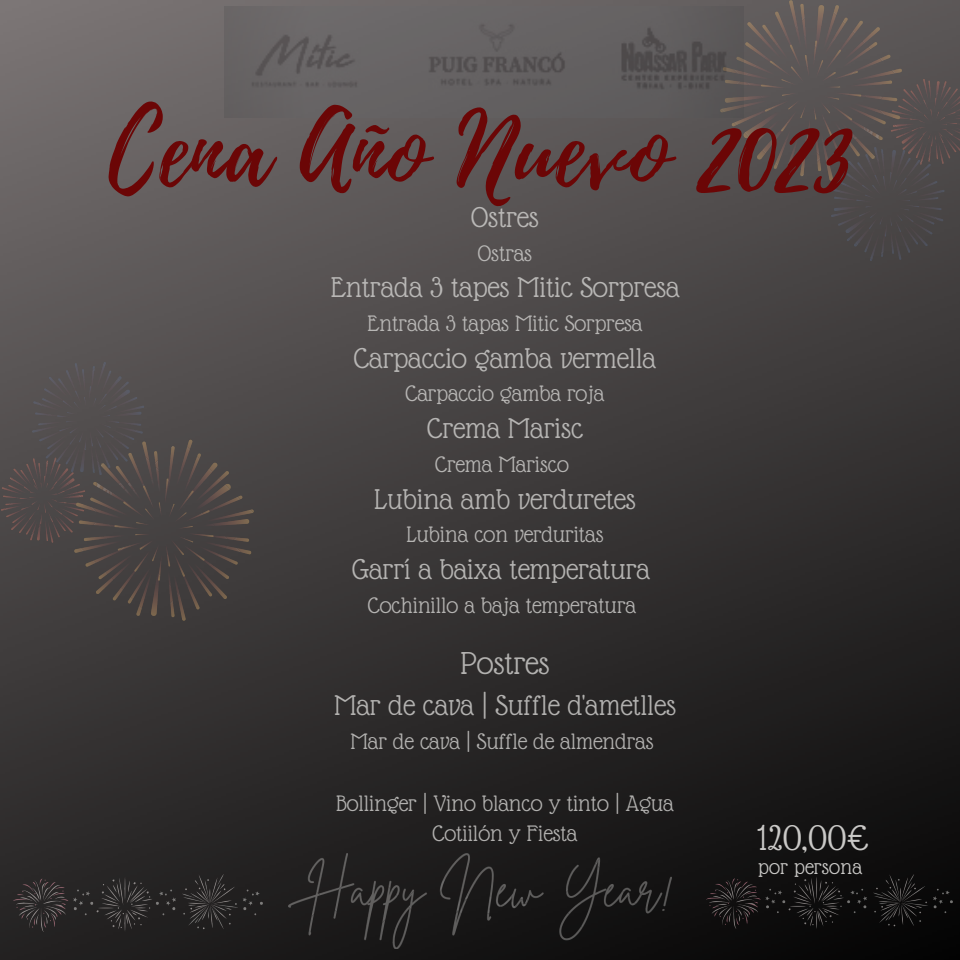
<style>
.page{position:relative;width:960px;height:960px;background:#fff}
.page>*{position:absolute;margin:0;border:0;box-sizing:border-box;transform-origin:0 0}
.t1{font:99.6px "Playlist Script";letter-spacing:.01em;color:#6b0606}
.t2{font:38.4px "Glass Antiqua";color:#cac9c7}
.t3{font:34.4px "Glass Antiqua";color:#cac9c7}
.t4{font:31.2px "Glass Antiqua";color:#cac9c7}
.t5{font:24.4px/30.8px "Glass Antiqua";color:#cac9c7;text-align:center}
.t6{font:22.4px "Glass Antiqua";letter-spacing:.01em;color:#cac9c7}
</style>
<div class="page">
<img style="left:0;top:0;width:960px;height:960px">
<img style="left:720px;top:0;width:240px;height:261px">
<img style="left:14px;top:874px;width:249px;height:57px">
<img style="left:288px;top:852px;width:384px;height:96px">
<img style="left:2px;top:362px;width:252px;height:258px">
<svg style="left:224px;top:6px;width:519px;height:111px;background:#625f60"></svg>
<img style="left:707px;top:875px;width:246px;height:54px">
<h1 class="t1" style="left:109px;top:80px;width:744px">Cena Año Nuevo 2023</h1>
<p class="t4" style="left:471px;top:201px;width:69px">Ostres</p>
<p class="t5" style="left:478px;top:238px;width:56px">Ostras</p>
<p class="t4" style="left:330px;top:271px;width:351px">Entrada 3 tapes Mitic Sorpresa</p>
<p class="t5" style="left:368px;top:308px;width:276px">Entrada 3 tapas Mitic Sorpresa</p>
<p class="t4" style="left:354px;top:342px;width:304px">Carpaccio gamba vermella</p>
<p class="t5" style="left:405px;top:378px;width:200px">Carpaccio gamba roja</p>
<p class="t4" style="left:427px;top:412px;width:157px">Crema Marisc</p>
<p class="t5" style="left:435px;top:449px;width:135px">Crema Marisco</p>
<p class="t4" style="left:374px;top:482px;width:263px">Lubina amb verduretes</p>
<p class="t5" style="left:406px;top:519px;width:199px">Lubina con verduritas</p>
<p class="t4" style="left:352px;top:553px;width:299px">Garrí a baixa temperatura</p>
<p class="t5" style="left:368px;top:589px;width:270px">Cochinillo a baja temperatura</p>
<h3 class="t3" style="left:460px;top:645px;width:91px">Postres</h3>
<p class="t4" style="left:334px;top:689px;width:343px">Mar de cava | Suffle d'ametlles</p>
<p class="t5" style="left:350px;top:726px;width:305px">Mar de cava | Suffle de almendras</p>
<p class="t5" style="left:336px;top:787px;width:339px">Bollinger | Vino blanco y tinto | Agua<br>Cotiilón y Fiesta</p>
<h2 class="t2" style="left:758px;top:817px;width:112px">120,00€</h2>
<p class="t6" style="left:758px;top:855px;width:106px">por persona</p>
</div>
